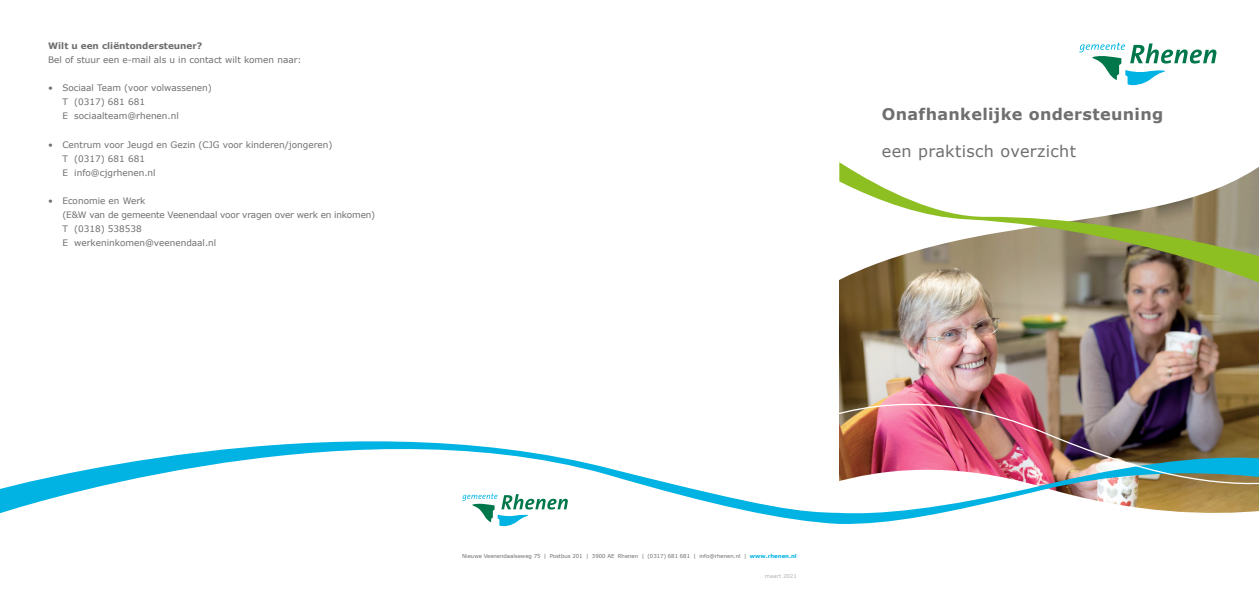
<style>
.page{position:relative;width:1259px;height:596px;background:#fff}
.page>*{position:absolute;margin:0;border:0;box-sizing:border-box;transform-origin:0 0}
.Kop_cover{font:700 16px "Verdana";letter-spacing:.02em;color:#706f6f}
.subkop_cover{font:16px "Verdana";letter-spacing:.02em;color:#706f6f}
.body_achterflap{font:8.9px "Verdana";color:#706f6f}
.body_achterflap-2{font:8.9px "Verdana";letter-spacing:-.02em;color:#706f6f}
.subkop_achter{font:700 8.9px "Verdana";color:#706f6f}
.Naw_gegevens_achterk{font:5.4px "Verdana";color:#706f6f}
.datum_achterzijde{font:5.4px "Verdana";color:#b3b2b2}
.s1{font-weight:700;color:#00b3e3}
</style>
<div class="page">
<img style="left:839px;top:304px;width:420px;height:81px">
<svg style="left:0;top:441px;width:906px;height:83px"></svg>
<img style="left:777px;top:385px;width:482px;height:134px">
<svg style="left:839px;top:162px;width:420px;height:142px"></svg>
<svg style="left:1079px;top:43px;width:137px;height:43px"></svg>
<svg style="left:462px;top:493px;width:106px;height:34px"></svg>
<h5 class="subkop_achter" style="left:48px;top:40px;width:156px">Wilt u een cliëntondersteuner?</h5>
<h5 class="body_achterflap" style="left:48px;top:54px;width:255px">Bel of stuur een e-mail als u in contact wilt komen naar:</h5>
<h5 class="body_achterflap" style="left:48px;top:82px;width:165px">• Sociaal Team (voor volwassenen)</h5>
<h5 class="body_achterflap" style="left:62px;top:96px;width:84px">T (0317) 681 681</h5>
<h5 class="body_achterflap" style="left:62px;top:110px;width:118px">E sociaalteam@rhenen.nl</h5>
<h5 class="body_achterflap" style="left:48px;top:138px;width:286px">• Centrum voor Jeugd en Gezin (CJG voor kinderen/jongeren)</h5>
<h5 class="body_achterflap" style="left:62px;top:152px;width:84px">T (0317) 681 681</h5>
<h5 class="body_achterflap" style="left:62px;top:166px;width:95px">E info@cjgrhenen.nl</h5>
<h5 class="body_achterflap" style="left:48px;top:194px;width:99px">• Economie en Werk</h5>
<h5 class="body_achterflap-2" style="left:62px;top:208px;width:314px">(E&amp;W van de gemeente Veenendaal voor vragen over werk en inkomen)</h5>
<h5 class="body_achterflap" style="left:62px;top:222px;width:81px">T (0318) 538538</h5>
<h5 class="body_achterflap" style="left:62px;top:236px;width:155px">E werkeninkomen@veenendaal.nl</h5>
<h1 class="Kop_cover" style="left:882px;top:104px;width:283px">Onafhankelijke ondersteuning</h1>
<h1 class="subkop_cover" style="left:882px;top:141px;width:196px">een praktisch overzicht</h1>
<h6 class="Naw_gegevens_achterk" style="left:462px;top:551px;width:336px">Nieuwe Veenendaalseweg 75 | Postbus 201 | 3900 AE Rhenen | (0317) 681 681 | info@rhenen.nl | <span class="s1">www.rhenen.nl</span></h6>
<h6 class="datum_achterzijde" style="left:765px;top:572px;width:33px">maart 2021</h6>
</div>
